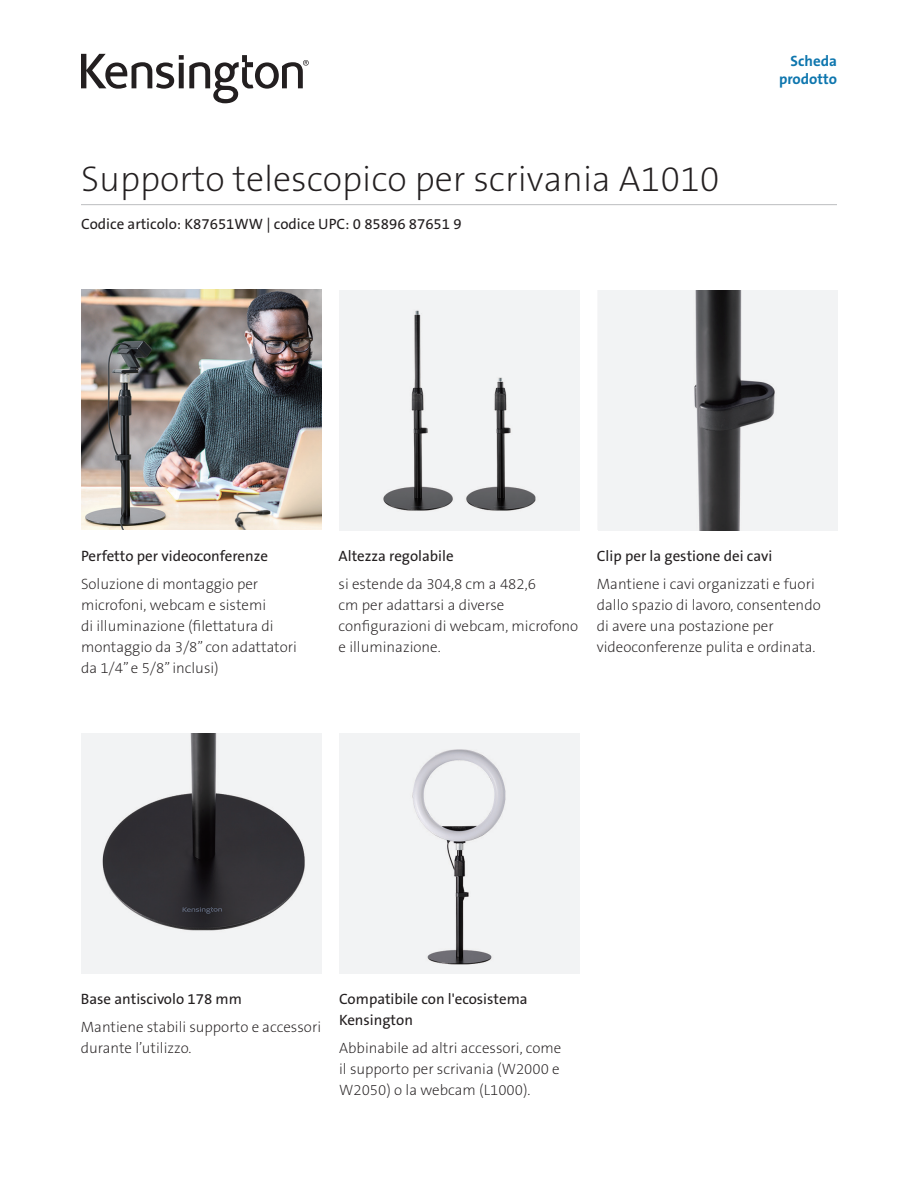
<style>
.page{position:relative;width:918px;height:1188px;background:#fff}
.page>*{position:absolute;margin:0;border:0;box-sizing:border-box;transform-origin:0 0}
.Product_Name{font:36px "The Sans KENSINGTON2 XL";color:#231f20}
.t1{font:15px/21px "The Sans KENSINGTON2 XL";color:#231f20}
.Part_No__UPC{font:15px/21px "The Sans KENSINGTON5 Rg";color:#231f20}
.Filetype_Header_Blue{font:15px "The Sans KENSINGTON7 Bd";color:#0e76ae}
</style>
<div class="page">
<hr style="left:81px;top:204px;width:756px;height:1px;background:#bcbdc0">
<svg style="left:81px;top:54px;width:228px;height:49px"></svg>
<img style="left:81px;top:290px;width:240px;height:240px">
<img style="left:339px;top:290px;width:241px;height:240px">
<img style="left:598px;top:290px;width:239px;height:240px">
<img style="left:81px;top:733px;width:240px;height:241px">
<img style="left:340px;top:733px;width:240px;height:241px">
<h1 class="Product_Name" style="left:81px;top:159px;width:640px">Supporto telescopico per scrivania A1010</h1>
<h2 class="Part_No__UPC" style="left:81px;top:214px;width:382px">Codice articolo: K87651WW | codice UPC: 0 85896 87651 9</h2>
<p class="Filetype_Header_Blue" style="left:791px;top:53px;width:48px">Scheda</p>
<p class="Filetype_Header_Blue" style="left:779px;top:71px;width:59px">prodotto</p>
<p class="Part_No__UPC" style="left:81px;top:546px;width:189px">Perfetto per videoconferenze</p>
<p class="t1" style="left:81px;top:573px;width:217px">Soluzione di montaggio per microfoni, webcam e sistemi<br>di illuminazione (filettatura di montaggio da 3/8” con adattatori da 1/4” e 5/8” inclusi)</p>
<p class="Part_No__UPC" style="left:339px;top:546px;width:117px">Altezza regolabile</p>
<p class="t1" style="left:339px;top:573px;width:241px">si estende da 304,8 cm a 482,6<br>cm per adattarsi a diverse configurazioni di webcam, microfono e illuminazione.</p>
<p class="Part_No__UPC" style="left:597px;top:546px;width:177px">Clip per la gestione dei cavi</p>
<p class="t1" style="left:597px;top:573px;width:225px">Mantiene i cavi organizzati e fuori dallo spazio di lavoro, consentendo di avere una postazione per videoconferenze pulita e ordinata.</p>
<p class="Part_No__UPC" style="left:81px;top:989px;width:163px">Base antiscivolo 178 mm</p>
<p class="t1" style="left:81px;top:1017px;width:242px">Mantiene stabili supporto e accessori durante l’utilizzo.</p>
<p class="Part_No__UPC" style="left:339px;top:989px;width:190px">Compatibile con l'ecosistema<br>Kensington</p>
<p class="t1" style="left:339px;top:1038px;width:224px;text-align:justify">Abbinabile ad altri accessori, come il supporto per scrivania (W2000 e W2050) o la webcam (L1000).</p>
</div>
